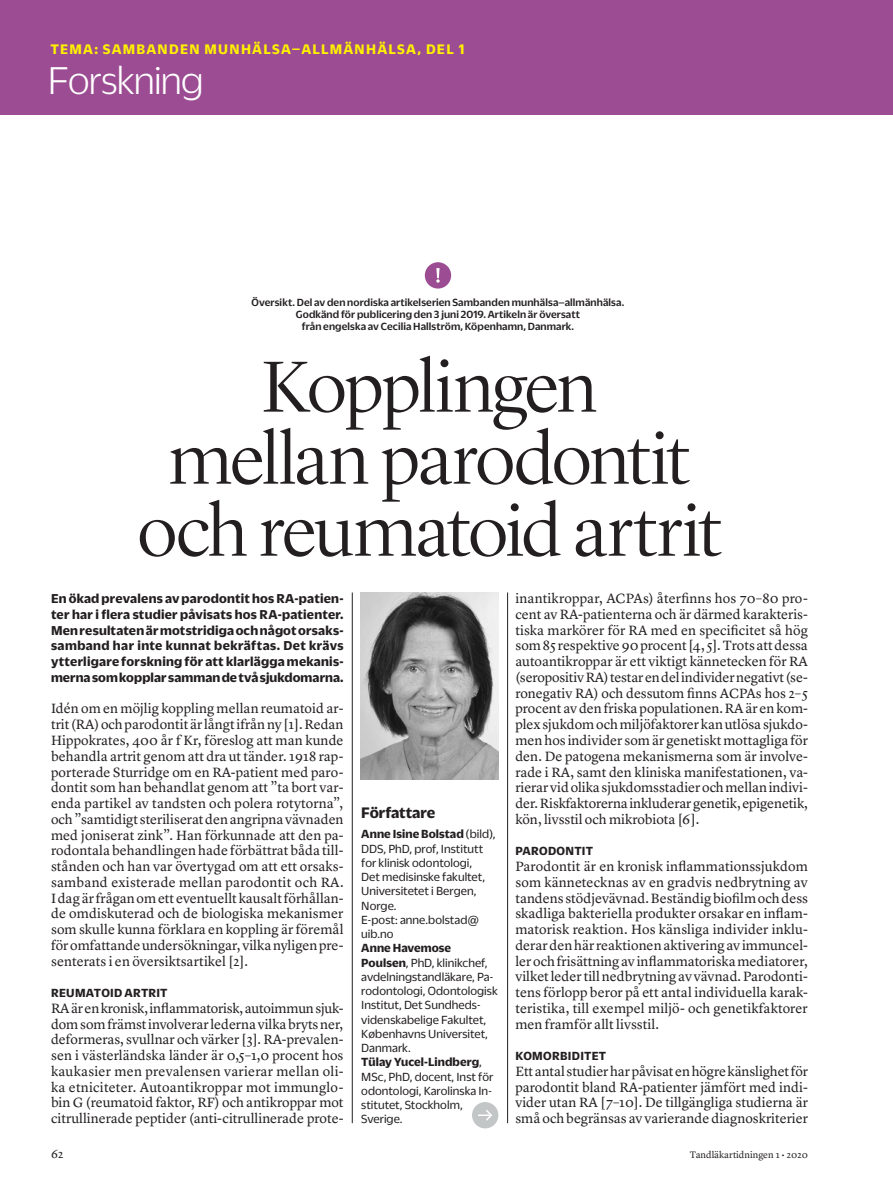
<style>
.page{position:relative;width:893px;height:1191px;background:#fff}
.page>*{position:absolute;margin:0;border:0;box-sizing:border-box;transform-origin:0 0}
.Rubrik_1_lyon_stor_l{font:300 75px "Lyon Display";letter-spacing:-.025em;color:#231f20}
.t1{font:300 42px "Duplicate Sans";letter-spacing:-.02em;color:#fff}
.Faktarubrik_utan_lin{font:700 16.5px "Duplicate Sans";letter-spacing:-.005em;color:#231f20}
.t2{font:700 15px "Duplicate Sans";letter-spacing:.08em;color:#fff101}
.Bröd_utesluten{font:13.95px/15.8px "Lyon Text";color:#231f20;text-align:justify}
.Bröd_utesluten-2{font:700 13.95px/15.8px "Duplicate Sans";letter-spacing:.01em;color:#231f20;text-align:justify}
.Faktatext_ej_indrag{font:12.75px/14.2px "Duplicate Sans";letter-spacing:.005em;color:#231f20}
.Bröd_utesluten-3{font:700 12.75px "Duplicate Sans";letter-spacing:.02em;color:#231f20}
.t3{font:12px "Lyon Text";color:#231f20}
.Bildtext_utan_punkt{font:500 11.25px/12px "Duplicate Sans";letter-spacing:.01em;color:#231f20;text-align:center}
.t4{font:9.75px "Lyon Text";color:#231f20}
.s1{font-weight:700}
</style>
<div class="page">
<div style="left:0;top:0;width:893px;height:115px;background:#9b4c92"></div>
<div style="left:425px;top:262px;width:26px;height:26px;background:#9b4c92;border-radius:50%"></div>
<svg style="left:436px;top:268px;width:4px;height:15px"></svg>
<img style="left:361px;top:592px;width:137px;height:187px">
<div style="left:472px;top:1102px;width:26px;height:26px;background:#c2c6c6;border-radius:50%"></div>
<svg style="left:478px;top:1110px;width:14px;height:11px"></svg>
<hr style="left:352px;top:592px;width:1px;height:531px;background:#231f20">
<hr style="left:507px;top:592px;width:1px;height:531px;background:#231f20">
<p class="t2" style="left:50px;top:39px;width:416px">TEMA: SAMBANDEN MUNHÄLSA–ALLMÄNHÄLSA, DEL 1</p>
<h2 class="t1" style="left:48px;top:55px;width:157px">Forskning</h2>
<p class="Bildtext_utan_punkt" style="left:252px;top:295px;width:374px">Översikt. Del av den nordiska artikelserien Sambanden munhälsa–allmänhälsa.<br>Godkänd för publicering den 3 juni 2019. Artikeln är översatt<br>från engelska av Cecilia Hallström, Köpenhamn, Danmark.</p>
<p class="Rubrik_1_lyon_stor_l" style="left:262px;top:332px;width:337px">Kopplingen</p>
<p class="Rubrik_1_lyon_stor_l" style="left:169px;top:404px;width:522px">mellan parodontit</p>
<p class="Rubrik_1_lyon_stor_l" style="left:137px;top:476px;width:586px">och reumatoid artrit</p>
<p class="Bröd_utesluten-2" style="left:51px;top:589px;width:294px">En ökad prevalens av parodontit hos RA-patien&shy;ter har i flera studier påvisats hos RA-patienter.<br>Men resultaten är motstridiga och något orsaks&shy;samband har inte kunnat bekräftas. Det krävs ytterligare forskning för att klarlägga mekanis&shy;merna som kopplar samman de två sjukdomarna.</p>
<p class="Bröd_utesluten" style="left:51px;top:700px;width:294px">Idén om en möjlig koppling mellan reumatoid ar&shy;trit (RA) och parodontit är långt ifrån ny [1]. Redan Hippokrates, 400 år f Kr, föreslog att man kunde behandla artrit genom att dra ut tänder. 1918 rap&shy;porterade Sturridge om en RA-patient med paro&shy;dontit som han behandlat genom att ”ta bort var&shy;enda partikel av tandsten och polera rotytorna”, och ”samtidigt steriliserat den angripna vävnaden med joniserat zink”. Han förkunnade att den pa&shy;rodontala behandlingen hade förbättrat båda till&shy;stånden och han var övertygad om att ett orsaks&shy;samband existerade mellan parodontit och RA.<br>I dag är frågan om ett eventuellt kausalt förhållan&shy;de omdiskuterad och de biologiska mekanismer som skulle kunna förklara en koppling är föremål för omfattande undersökningar, vilka nyligen pre&shy;senterats i en översiktsartikel [2].</p>
<p class="Bröd_utesluten-3" style="left:51px;top:984px;width:118px">REUMATOID ARTRIT</p>
<p class="Bröd_utesluten" style="left:51px;top:999px;width:294px">RA är en kronisk, inflammatorisk, autoimmun sjuk&shy;dom som främst involverar lederna vilka bryts ner, deformeras, svullnar och värker [3]. RA-prevalen&shy;sen i västerländska länder är 0,5–1,0 procent hos kaukasier men prevalensen varierar mellan oli&shy;ka etniciteter. Autoantikroppar mot immunglo&shy;bin G (reumatoid faktor, RF) och antikroppar mot citrullinerade peptider (anti-citrullinerade prote-</p>
<p class="Faktarubrik_utan_lin" style="left:361px;top:801px;width:75px">Författare</p>
<p class="Faktatext_ej_indrag" style="left:361px;top:826px;width:136px"><span class="s1">Anne Isine Bolstad</span> (bild),<br>DDS, PhD, prof, Institutt for klinisk odontologi,<br>Det medisinske fakultet,<br>Universitetet i Bergen,<br>Norge.</p>
<p class="Faktatext_ej_indrag" style="left:361px;top:911px;width:119px">E-post: anne.bolstad@ uib.no</p>
<p class="Faktatext_ej_indrag" style="left:361px;top:940px;width:138px"><span class="s1">Anne Havemose<br>Poulsen</span>, PhD, klinikchef, avdelningstandläkare, Pa&shy;rodontologi, Odontologisk<br>Institut, Det Sundheds&shy;videnskabelige Fakultet,<br>Københavns Universitet,<br>Danmark.</p>
<p class="Faktatext_ej_indrag" style="left:361px;top:1054px;width:134px"><span class="s1">Tülay Yucel-Lindberg</span>,<br>MSc, PhD, docent, Inst för odontologi, Karolinska In&shy;stitutet, Stockholm,<br>Sverige.</p>
<p class="Bröd_utesluten" style="left:515px;top:589px;width:294px">inantikroppar, ACPAs) återfinns hos 70–80 pro&shy;cent av RA-patienterna och är därmed karakteris&shy;tiska markörer för RA med en specificitet så hög som 85 respektive 90 procent [4, 5]. Trots att dessa autoantikroppar är ett viktigt kännetecken för RA (seropositiv RA) testar en del individer negativt (se&shy;ronegativ RA) och dessutom finns ACPAs hos 2–5 procent av den friska populationen. RA är en kom&shy;plex sjukdom och miljöfaktorer kan utlösa sjukdo&shy;men hos individer som är genetiskt mottagliga för den. De patogena mekanismerna som är involve&shy;rade i RA, samt den kliniska manifestationen, va&shy;rierar vid olika sjukdomsstadier och mellan indivi&shy;der. Riskfaktorerna inkluderar genetik, epigenetik, kön, livsstil och mikrobiota [6].</p>
<p class="Bröd_utesluten-3" style="left:515px;top:842px;width:79px">PARODONTIT</p>
<p class="Bröd_utesluten" style="left:515px;top:857px;width:294px">Parodontit är en kronisk inflammationssjukdom som kännetecknas av en gradvis nedbrytning av tandens stödjevävnad. Beständig biofilm och dess skadliga bakteriella produkter orsakar en inflam&shy;matorisk reaktion. Hos känsliga individer inklu&shy;derar den här reaktionen aktivering av immuncel&shy;ler och frisättning av inflammatoriska mediatorer, vilket leder till nedbrytning av vävnad. Parodonti&shy;tens förlopp beror på ett antal individuella karak&shy;teristika, till exempel miljö- och genetikfaktorer men framför allt livsstil.</p>
<p class="Bröd_utesluten-3" style="left:515px;top:1047px;width:92px">KOMORBIDITET</p>
<p class="Bröd_utesluten" style="left:515px;top:1062px;width:294px">Ett antal studier har påvisat en högre känslighet för parodontit bland RA-patienter jämfört med indi&shy;vider utan RA [7–10]. De tillgängliga studierna är små och begränsas av varierande diagnoskriterier</p>
<p class="t3" style="left:51px;top:1144px;width:14px">62</p>
<p class="t4" style="left:690px;top:1147px;width:119px">Tandläkartidningen 1 • 2020</p>
</div>
